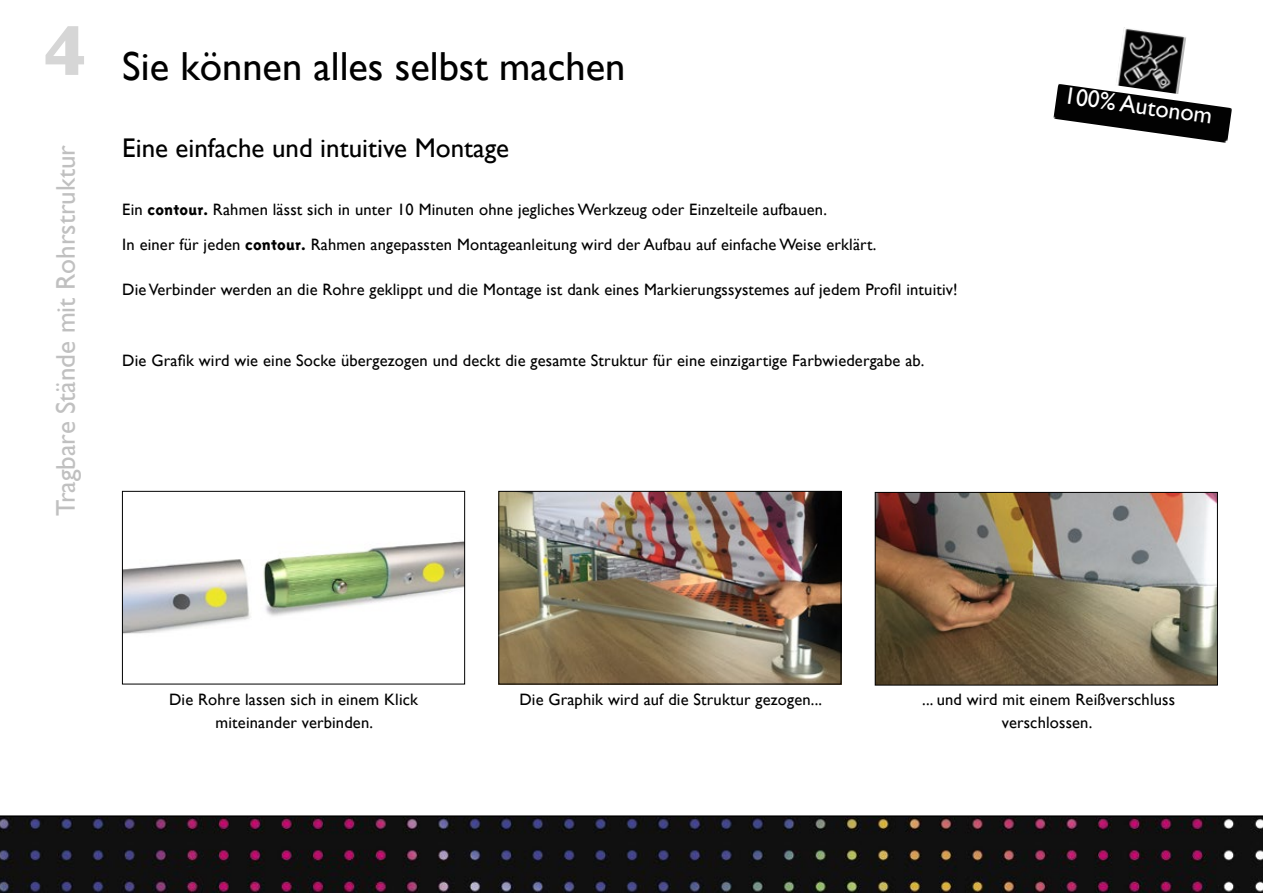
<style>
.page{position:relative;width:1263px;height:893px;background:#fff}
.page>*{position:absolute;margin:0;border:0;box-sizing:border-box;transform-origin:0 0}
.t1{font:40.5px "Gill Sans";color:#000}
.t2{font:27px "Gill Sans";color:#000}
.t3{font:27px "Gill Sans";color:#c0c0c0}
.t4{font:24px "Gill Sans";color:#fff}
.t5{font:16.5px/22.5px "Gill Sans";letter-spacing:.01em;color:#000;text-align:center}
.s1{font-weight:700;font-size:72px;color:#d6d6d6}
.s2{font-family:"Triplex Sans Extrab Lin"}
</style>
<div class="page">
<svg style="left:0;top:815px;width:1263px;height:78px;background:#1b161a"></svg>
<img style="left:124px;top:541px;width:339px;height:93px">
<div style="left:122px;top:491px;width:343px;height:193px;border:1px solid #000"></div>
<img style="left:501px;top:493px;width:338px;height:189px">
<div style="left:499px;top:491px;width:342px;height:193px;border:1px solid #000"></div>
<img style="left:877px;top:494px;width:338px;height:189px">
<div style="left:875px;top:492px;width:342px;height:193px;border:1px solid #000"></div>
<img style="left:1053px;top:84px;width:179px;height:59px">
<img style="left:1106px;top:27px;width:80px;height:67px">
<h1 class="t1" style="left:44px;top:42px;width:583px"><span class="s1">4</span> Sie können alles selbst machen</h1>
<h2 class="t3" style="left:50px;top:516px;width:373px;rotate:-90deg">Tragbare Stände mit Rohrstruktur</h2>
<h2 class="t2" style="left:122px;top:132px;width:388px">Eine einfache und intuitive Montage</h2>
<p class="t5" style="left:122px;top:192px;width:756px;line-height:35.2px;text-align:left">Ein <span class="s2">contour.</span> Rahmen lässt sich in unter 10 Minuten ohne jegliches Werkzeug oder Einzelteile aufbauen.<br>In einer für jeden <span class="s2">contour.</span> Rahmen angepassten Montageanleitung wird der Aufbau auf einfache Weise erklärt.</p>
<p class="t5" style="left:122px;top:278px;width:837px">Die Verbinder werden an die Rohre geklippt und die Montage ist dank eines Markierungssystemes auf jedem Profil intuitiv!</p>
<p class="t5" style="left:122px;top:349px;width:804px">Die Grafik wird wie eine Socke übergezogen und deckt die gesamte Struktur für eine einzigartige Farbwiedergabe ab.</p>
<h3 class="t4" style="left:1066px;top:81px;width:151px;rotate:8deg">100% Autonom</h3>
<p class="t5" style="left:169px;top:688px;width:251px">Die Rohre lassen sich in einem Klick miteinander verbinden.</p>
<p class="t5" style="left:519px;top:688px;width:304px">Die Graphik wird auf die Struktur gezogen...</p>
<p class="t5" style="left:922px;top:688px;width:254px">... und wird mit einem Reißverschluss verschlossen.</p>
</div>
